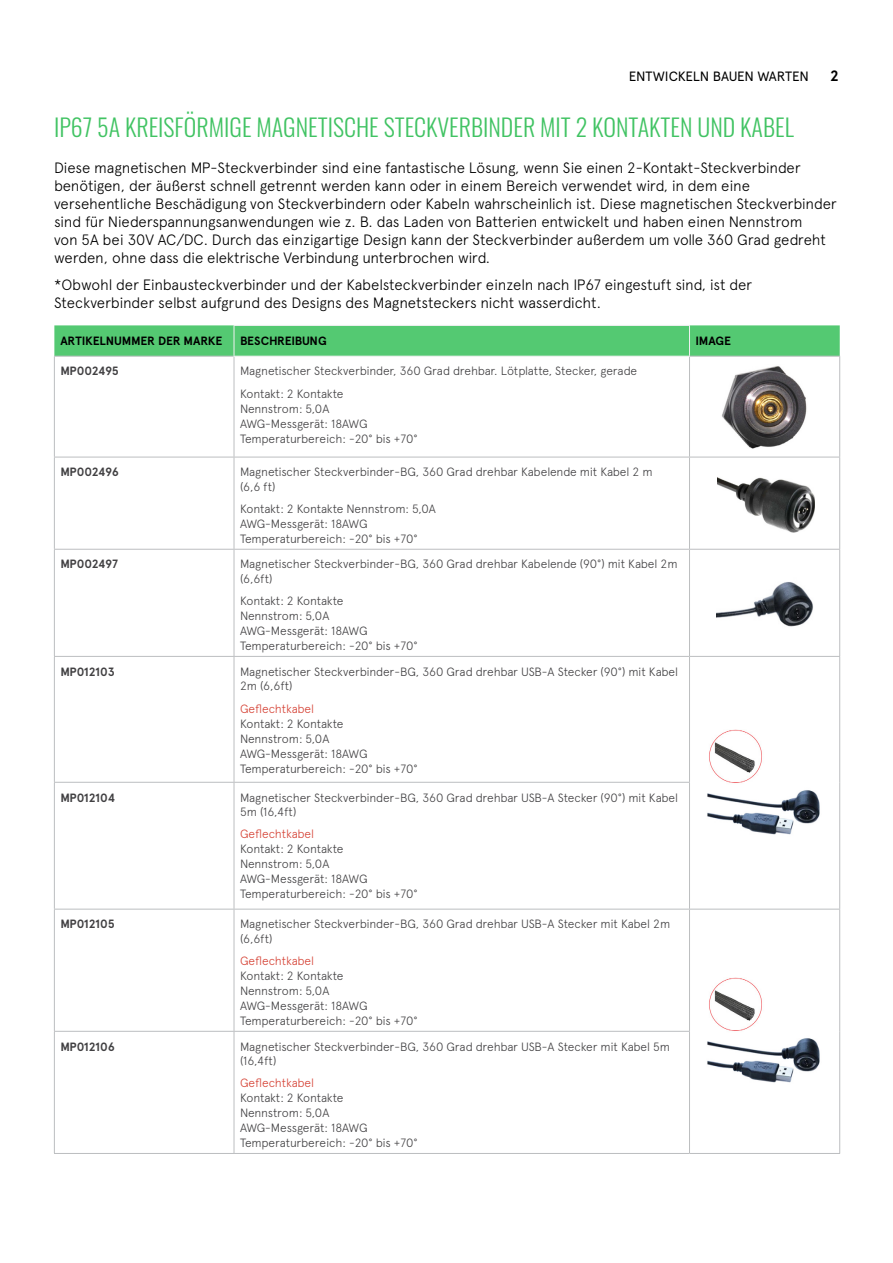
<style>
.page{position:relative;width:893px;height:1263px;background:#fff}
.page>*{position:absolute;margin:0;border:0;box-sizing:border-box;transform-origin:0 0}
.t1{font:24px "Oswald";color:#41c363}
.t2{font:300 15px/18px "Apercu Avnet";letter-spacing:-.01em;color:#000}
.t3{font:700 15px "Apercu Avnet";color:#000}
.t4{font:13.5px "Apercu Avnet";letter-spacing:-.015em;color:#000}
.t5{font:300 12px/15px "Apercu Avnet";letter-spacing:-.01em;color:#414042}
.t6{font:300 12px "Apercu Avnet";letter-spacing:-.01em;color:#d54134}
.t7{font:700 12px "Apercu Avnet";letter-spacing:-.015em;color:#414042}
.t8{font:700 12px "Apercu Avnet";letter-spacing:-.015em;color:#000}
.t9{font:700 12px "Apercu Avnet";letter-spacing:-.035em;color:#414042}
</style>
<div class="page">
<div style="left:54px;top:325px;width:786px;height:31px;background:#54c972"></div>
<hr style="left:689px;top:1153px;width:151px;height:1px;background:#bcbec0">
<hr style="left:234px;top:356px;width:1px;height:101px;background:#bcbec0">
<hr style="left:689px;top:356px;width:1px;height:101px;background:#bcbec0">
<hr style="left:54px;top:457px;width:1px;height:92px;background:#bcbec0">
<hr style="left:234px;top:457px;width:1px;height:92px;background:#bcbec0">
<hr style="left:689px;top:457px;width:1px;height:92px;background:#bcbec0">
<hr style="left:839px;top:457px;width:1px;height:92px;background:#bcbec0">
<hr style="left:234px;top:550px;width:1px;height:106px;background:#bcbec0">
<hr style="left:689px;top:550px;width:1px;height:106px;background:#bcbec0">
<hr style="left:54px;top:657px;width:1px;height:125px;background:#bcbec0">
<hr style="left:234px;top:657px;width:1px;height:125px;background:#bcbec0">
<hr style="left:689px;top:657px;width:1px;height:125px;background:#bcbec0">
<hr style="left:839px;top:657px;width:1px;height:125px;background:#bcbec0">
<hr style="left:54px;top:782px;width:180px;height:1px;background:#bcbec0">
<hr style="left:54px;top:783px;width:1px;height:126px;background:#bcbec0">
<hr style="left:234px;top:782px;width:456px;height:1px;background:#bcbec0">
<hr style="left:234px;top:783px;width:1px;height:126px;background:#bcbec0">
<hr style="left:689px;top:783px;width:1px;height:126px;background:#bcbec0">
<hr style="left:839px;top:782px;width:1px;height:127px;background:#bcbec0">
<hr style="left:54px;top:909px;width:180px;height:1px;background:#bcbec0">
<hr style="left:54px;top:909px;width:1px;height:122px;background:#bcbec0">
<hr style="left:234px;top:909px;width:455px;height:1px;background:#bcbec0">
<hr style="left:234px;top:909px;width:1px;height:122px;background:#bcbec0">
<hr style="left:689px;top:909px;width:151px;height:1px;background:#bcbec0">
<hr style="left:689px;top:909px;width:1px;height:122px;background:#bcbec0">
<hr style="left:839px;top:909px;width:1px;height:122px;background:#bcbec0">
<hr style="left:54px;top:1031px;width:180px;height:1px;background:#bcbec0">
<hr style="left:54px;top:1032px;width:1px;height:121px;background:#bcbec0">
<hr style="left:234px;top:1031px;width:456px;height:1px;background:#bcbec0">
<hr style="left:234px;top:1032px;width:1px;height:121px;background:#bcbec0">
<hr style="left:689px;top:1032px;width:1px;height:121px;background:#bcbec0">
<hr style="left:839px;top:1031px;width:1px;height:122px;background:#bcbec0">
<hr style="left:54px;top:1153px;width:180px;height:1px;background:#bcbec0">
<hr style="left:234px;top:1153px;width:455px;height:1px;background:#bcbec0">
<hr style="left:54px;top:549px;width:180px;height:1px;background:#bcbec0">
<hr style="left:54px;top:550px;width:1px;height:106px;background:#bcbec0">
<hr style="left:234px;top:549px;width:455px;height:1px;background:#bcbec0">
<hr style="left:689px;top:549px;width:151px;height:1px;background:#bcbec0">
<hr style="left:839px;top:550px;width:1px;height:106px;background:#bcbec0">
<hr style="left:54px;top:656px;width:180px;height:1px;background:#bcbec0">
<hr style="left:234px;top:656px;width:455px;height:1px;background:#bcbec0">
<hr style="left:689px;top:656px;width:151px;height:1px;background:#bcbec0">
<hr style="left:54px;top:356px;width:180px;height:1px;background:#bcbec0">
<hr style="left:54px;top:356px;width:1px;height:101px;background:#bcbec0">
<hr style="left:690px;top:356px;width:150px;height:1px;background:#bcbec0">
<hr style="left:839px;top:356px;width:1px;height:101px;background:#bcbec0">
<hr style="left:54px;top:457px;width:180px;height:1px;background:#bcbec0">
<hr style="left:234px;top:457px;width:455px;height:1px;background:#bcbec0">
<hr style="left:689px;top:457px;width:151px;height:1px;background:#bcbec0">
<hr style="left:234px;top:325px;width:456px;height:1px;background:#f1f1f2">
<hr style="left:234px;top:326px;width:1px;height:30px;background:#f1f1f2">
<hr style="left:689px;top:326px;width:1px;height:30px;background:#f1f1f2">
<hr style="left:234px;top:356px;width:456px;height:1px;background:#f1f1f2">
<img style="left:722px;top:366px;width:85px;height:82px">
<img style="left:716px;top:582px;width:97px;height:45px">
<img style="left:718px;top:477px;width:97px;height:56px">
<img style="left:707px;top:730px;width:113px;height:105px">
<img style="left:707px;top:978px;width:113px;height:105px">
<p class="t4" style="left:629px;top:66px;width:182px">ENTWICKELN BAUEN WARTEN</p>
<p class="t3" style="left:830px;top:65px;width:10px">2</p>
<h1 class="t1" style="left:54px;top:106px;width:741px">IP67 5A KREISFÖRMIGE MAGNETISCHE STECKVERBINDER MIT 2 KONTAKTEN UND KABEL</h1>
<p class="t2" style="left:54px;top:157px;width:784px">Diese magnetischen MP-Steckverbinder sind eine fantastische Lösung, wenn Sie einen 2-Kontakt-Steckverbinder benötigen, der äußerst schnell getrennt werden kann oder in einem Bereich verwendet wird, in dem eine versehentliche Beschädigung von Steckverbindern oder Kabeln wahrscheinlich ist. Diese magnetischen Steckverbinder sind für Niederspannungsanwendungen wie z. B. das Laden von Batterien entwickelt und haben einen Nennstrom<br>von 5A bei 30V AC/DC. Durch das einzigartige Design kann der Steckverbinder außerdem um volle 360 Grad gedreht werden, ohne dass die elektrische Verbindung unterbrochen wird.</p>
<p class="t2" style="left:54px;top:274px;width:700px">*Obwohl der Einbausteckverbinder und der Kabelsteckverbinder einzeln nach IP67 eingestuft sind, ist der<br>Steckverbinder selbst aufgrund des Designs des Magnetsteckers nicht wasserdicht.</p>
<p class="t8" style="left:60px;top:331px;width:163px">ARTIKELNUMMER DER MARKE</p>
<p class="t8" style="left:240px;top:331px;width:88px">BESCHREIBUNG</p>
<p class="t8" style="left:695px;top:331px;width:37px">IMAGE</p>
<p class="t9" style="left:60px;top:362px;width:60px">MP002495</p>
<p class="t5" style="left:240px;top:359px;width:399px;line-height:22.5px">Magnetischer Steckverbinder, 360 Grad drehbar. Lötplatte, Stecker, gerade<br>Kontakt: 2 Kontakte</p>
<p class="t5" style="left:240px;top:400px;width:179px">Nennstrom: 5,0A<br>AWG-Messgerät: 18AWG<br>Temperaturbereich: -20° bis +70°</p>
<p class="t9" style="left:60px;top:463px;width:60px">MP002496</p>
<p class="t5" style="left:240px;top:464px;width:414px;line-height:14.4px">Magnetischer Steckverbinder-BG, 360 Grad drehbar Kabelende mit Kabel 2 m (6,6 ft)</p>
<p class="t5" style="left:240px;top:500px;width:197px">Kontakt: 2 Kontakte Nennstrom: 5,0A<br>AWG-Messgerät: 18AWG<br>Temperaturbereich: -20° bis +70°</p>
<p class="t7" style="left:60px;top:555px;width:59px">MP002497</p>
<p class="t5" style="left:240px;top:556px;width:439px;line-height:14.4px">Magnetischer Steckverbinder-BG, 360 Grad drehbar Kabelende (90°) mit Kabel 2m (6,6ft)</p>
<p class="t5" style="left:240px;top:593px;width:179px">Kontakt: 2 Kontakte<br>Nennstrom: 5,0A<br>AWG-Messgerät: 18AWG<br>Temperaturbereich: -20° bis +70°</p>
<p class="t7" style="left:60px;top:662px;width:56px">MP012103</p>
<p class="t5" style="left:240px;top:663px;width:440px;line-height:14.4px">Magnetischer Steckverbinder-BG, 360 Grad drehbar USB-A Stecker (90°) mit Kabel<br>2m (6,6ft)</p>
<p class="t6" style="left:240px;top:699px;width:76px">Geflechtkabel</p>
<p class="t5" style="left:240px;top:715px;width:179px">Kontakt: 2 Kontakte<br>Nennstrom: 5,0A<br>AWG-Messgerät: 18AWG<br>Temperaturbereich: -20° bis +70°</p>
<p class="t7" style="left:60px;top:788px;width:56px">MP012104</p>
<p class="t5" style="left:240px;top:789px;width:440px;line-height:14.4px">Magnetischer Steckverbinder-BG, 360 Grad drehbar USB-A Stecker (90°) mit Kabel<br>5m (16,4ft)</p>
<p class="t6" style="left:240px;top:825px;width:76px">Geflechtkabel</p>
<p class="t5" style="left:240px;top:841px;width:179px">Kontakt: 2 Kontakte<br>Nennstrom: 5,0A<br>AWG-Messgerät: 18AWG<br>Temperaturbereich: -20° bis +70°</p>
<p class="t7" style="left:60px;top:915px;width:56px">MP012105</p>
<p class="t5" style="left:240px;top:916px;width:432px;line-height:14.4px">Magnetischer Steckverbinder-BG, 360 Grad drehbar USB-A Stecker mit Kabel 2m (6,6ft)</p>
<p class="t6" style="left:240px;top:952px;width:76px">Geflechtkabel</p>
<p class="t5" style="left:240px;top:967px;width:179px">Kontakt: 2 Kontakte<br>Nennstrom: 5,0A<br>AWG-Messgerät: 18AWG<br>Temperaturbereich: -20° bis +70°</p>
<p class="t7" style="left:60px;top:1037px;width:56px">MP012106</p>
<p class="t5" style="left:240px;top:1038px;width:432px;line-height:14.4px">Magnetischer Steckverbinder-BG, 360 Grad drehbar USB-A Stecker mit Kabel 5m (16,4ft)</p>
<p class="t6" style="left:240px;top:1074px;width:76px">Geflechtkabel</p>
<p class="t5" style="left:240px;top:1090px;width:179px">Kontakt: 2 Kontakte<br>Nennstrom: 5,0A<br>AWG-Messgerät: 18AWG<br>Temperaturbereich: -20° bis +70°</p>
</div>
